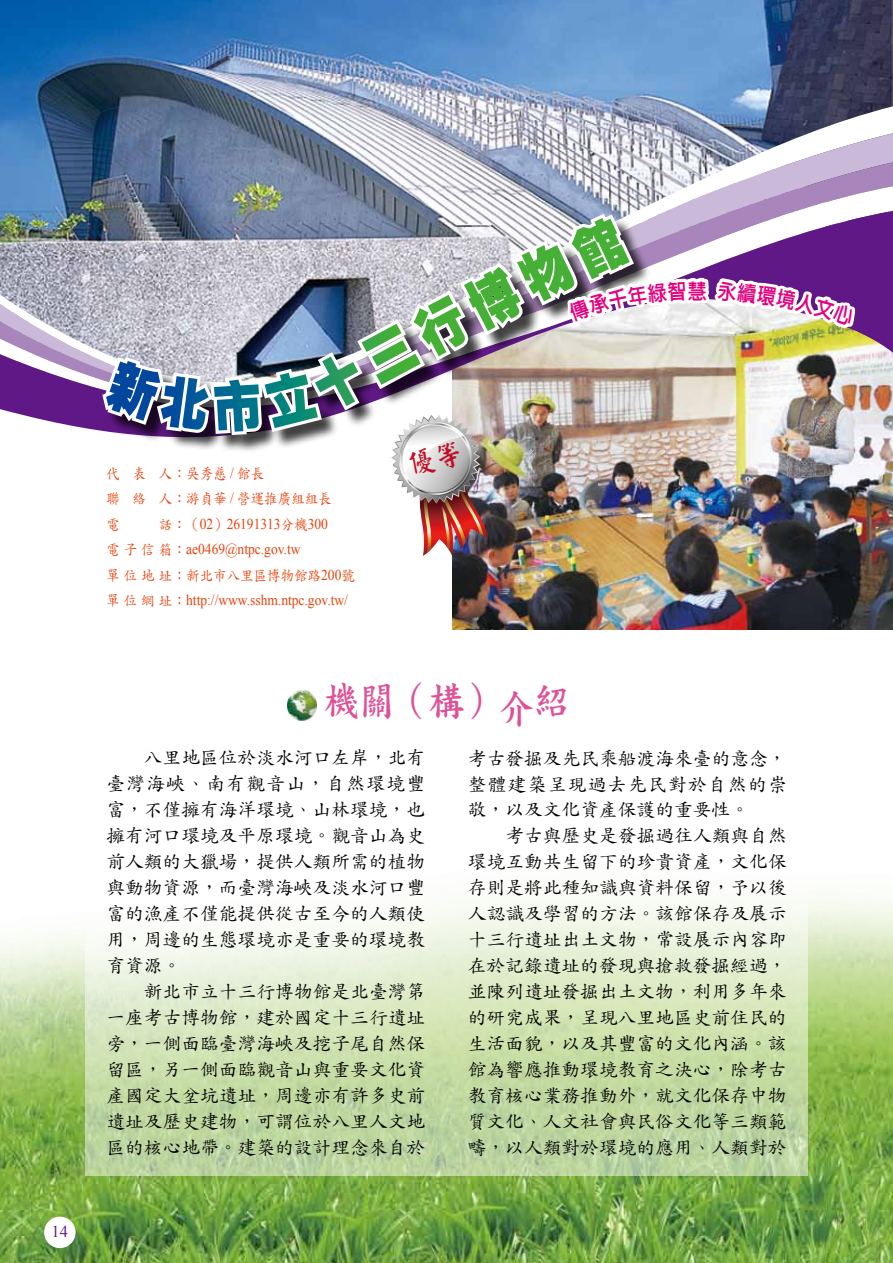
<style>
.page{position:relative;width:893px;height:1263px;background:#fff}
.page>*{position:absolute;margin:0;border:0;box-sizing:border-box;transform-origin:0 0}
.t1{font:40.5px "DF Kai Shu W7 WIN BF";color:#de5197;scale:.9 1}
.t2{font:18.75px/26px "DF Kai Shu W5 WIN BF";color:#000;text-align:justify}
.t3{font:16.5px "Times New Roman";color:#6b1685}
.t4{font:15px/25.5px "Times New Roman";color:#e9420b;scale:.9 1}
.t5{font:15px/25.5px "DF Kai Shu W5 WIN BF";color:#e9420b;scale:.9 1}
.s1{font-family:"Times New Roman"}
.s2{font-family:"DF Kai Shu W5 WIN BF"}
</style>
<div class="page">
<img style="left:0;top:629px;width:893px;height:634px">
<div style="left:44px;top:1216px;width:32px;height:32px;background:#fff;border-radius:50%"></div>
<svg style="left:85px;top:629px;width:723px;height:547px"></svg>
<img style="left:859px;top:448px;width:34px;height:181px">
<img style="left:0;top:0;width:893px;height:106px">
<img style="left:0;top:211px;width:893px;height:237px">
<img style="left:287px;top:691px;width:29px;height:30px">
<img style="left:99px;top:62px;width:760px;height:569px">
<p class="t3" style="left:51px;top:1220px;width:18px">14</p>
<p class="t5" style="left:106px;top:460px;width:252px">代 表 人：吳秀慈 <span class="s1">/</span> 館長<br>聯 絡 人：游貞華 <span class="s1">/</span> 營運推廣組組長電</p>
<p class="t4" style="left:106px;top:511px;width:248px;text-indent:52px"><span class="s2">話：（</span>02<span class="s2">）</span>26191313<span class="s2">分機</span>300<span class="s2">電子信箱：</span>ae0469@ntpc.gov.tw</p>
<p class="t5" style="left:106px;top:562px;width:278px">單位地址：新北市八里區博物館路<span class="s1">200</span>號</p>
<p class="t4" style="left:106px;top:587px;width:270px"><span class="s2">單位網址：</span>http://www.sshm.ntpc.gov.tw/</p>
<h1 class="t1" style="left:323px;top:680px;width:275px">機關（構）介紹</h1>
<p class="t2" style="left:106px;top:745px;width:320px;text-indent:37px">八里地區位於淡水河口左岸，北有臺灣海峽、南有觀音山，自然環境豐富，不僅擁有海洋環境、山林環境，也擁有河口環境及平原環境。觀音山為史前人類的大獵場，提供人類所需的植物與動物資源，而臺灣海峽及淡水河口豐富的漁產不僅能提供從古至今的人類使用，周邊的生態環境亦是重要的環境教育資源。</p>
<p class="t2" style="left:106px;top:978px;width:320px;text-indent:37px">新北市立十三行博物館是北臺灣第一座考古博物館，建於國定十三行遺址旁，一側面臨臺灣海峽及挖子尾自然保留區，另一側面臨觀音山與重要文化資產國定大坌坑遺址，周邊亦有許多史前遺址及歷史建物，可謂位於八里人文地區的核心地帶。建築的設計理念來自於</p>
<p class="t2" style="left:468px;top:745px;width:320px">考古發掘及先民乘船渡海來臺的意念，整體建築呈現過去先民對於自然的崇敬，以及文化資產保護的重要性。</p>
<p class="t2" style="left:468px;top:823px;width:321px;text-indent:38px">考古與歷史是發掘過往人類與自然環境互動共生留下的珍貴資產，文化保存則是將此種知識與資料保留，予以後人認識及學習的方法。該館保存及展示十三行遺址出土文物，常設展示內容即在於記錄遺址的發現與搶救發掘經過，並陳列遺址發掘出土文物，利用多年來的研究成果，呈現八里地區史前住民的生活面貌，以及其豐富的文化內涵。該館為響應推動環境教育之決心，除考古教育核心業務推動外，就文化保存中物質文化、人文社會與民俗文化等三類範疇，以人類對於環境的應用、人類對於</p>
</div>
